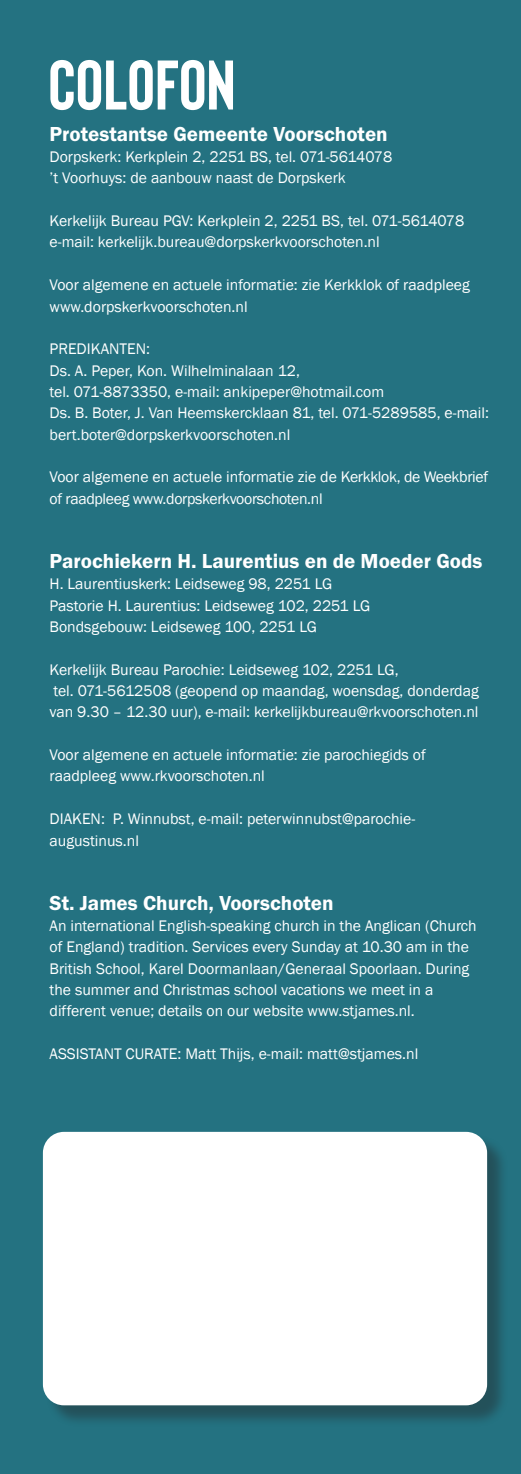
<style>
.page{position:relative;width:521px;height:1474px;background:#fff}
.page>*{position:absolute;margin:0;border:0;box-sizing:border-box;transform-origin:0 0}
.t1{font:700 70px "Bison";color:#fff}
.t2{font:600 21px "Franklin Got ITC";color:#fff}
.t3{font:15.75px/21.3px "Franklin Gothic";color:#fff}
.t4{font:15.75px/21.3px "Franklin Gothic";letter-spacing:-.02em;color:#fff}
</style>
<div class="page">
<hr style="left:520px;top:0;width:1px;height:952px;background:#247281">
<div style="left:0;top:0;width:520px;height:1473px;background:#247281"></div>
<div style="left:46px;top:1134px;width:463px;height:292px;background:#231f20;opacity:.4"></div>
<div style="left:43px;top:1131px;width:444px;height:274px;background:#fff;border-radius:21px"></div>
<p class="t1" style="left:48px;top:47px;width:189px">COLOFON</p>
<p class="t2" style="left:50px;top:122px;width:340px">Protestantse Gemeente Voorschoten</p>
<p class="t3" style="left:50px;top:146px;width:344px">Dorpskerk: Kerkplein 2, 2251 BS, tel. 071-5614078 ’t Voorhuys: de aanbouw naast de Dorpskerk</p>
<p class="t3" style="left:50px;top:210px;width:416px">Kerkelijk Bureau PGV: Kerkplein 2, 2251 BS, tel. 071-5614078 e-mail: kerkelijk.bureau@dorpskerkvoorschoten.nl</p>
<p class="t3" style="left:50px;top:274px;width:422px">Voor algemene en actuele informatie: zie Kerkklok of raadpleeg www.dorpskerkvoorschoten.nl</p>
<p class="t3" style="left:50px;top:339px;width:441px">PREDIKANTEN:<br>Ds. A. Peper, Kon. Wilhelminalaan 12,<br>tel. 071-8873350, e-mail: ankipeper@hotmail.com<br>Ds. B. Boter, J. Van Heemskercklaan 81, tel. 071-5289585, e-mail: bert.boter@dorpskerkvoorschoten.nl</p>
<p class="t4" style="left:50px;top:467px;width:440px">Voor algemene en actuele informatie zie de Kerkklok, de Weekbrief of raadpleeg www.dorpskerkvoorschoten.nl</p>
<p class="t2" style="left:50px;top:549px;width:434px">Parochiekern H. Laurentius en de Moeder Gods</p>
<p class="t3" style="left:50px;top:573px;width:322px">H. Laurentiuskerk: Leidseweg 98, 2251 LG<br>Pastorie H. Laurentius: Leidseweg 102, 2251 LG<br>Bondsgebouw: Leidseweg 100, 2251 LG</p>
<p class="t3" style="left:50px;top:659px;width:431px">Kerkelijk Bureau Parochie: Leidseweg 102, 2251 LG,<br>tel. 071-5612508 (geopend op maandag, woensdag, donderdag van 9.30 – 12.30 uur), e-mail: kerkelijkbureau@rkvoorschoten.nl</p>
<p class="t3" style="left:50px;top:744px;width:378px">Voor algemene en actuele informatie: zie parochiegids of raadpleeg www.rkvoorschoten.nl</p>
<p class="t3" style="left:50px;top:808px;width:367px">DIAKEN: P. Winnubst, e-mail: peterwinnubst@parochie&shy;augustinus.nl</p>
<p class="t2" style="left:50px;top:890px;width:286px">St. James Church, Voorschoten</p>
<p class="t3" style="left:50px;top:915px;width:429px">An international English-speaking church in the Anglican (Church of England) tradition. Services every Sunday at 10.30 am in the British School, Karel Doormanlaan/Generaal Spoorlaan. During the summer and Christmas school vacations we meet in a different venue; details on our website www.stjames.nl.</p>
<p class="t3" style="left:50px;top:1043px;width:370px">ASSISTANT CURATE: Matt Thijs, e-mail: matt@stjames.nl</p>
</div>
